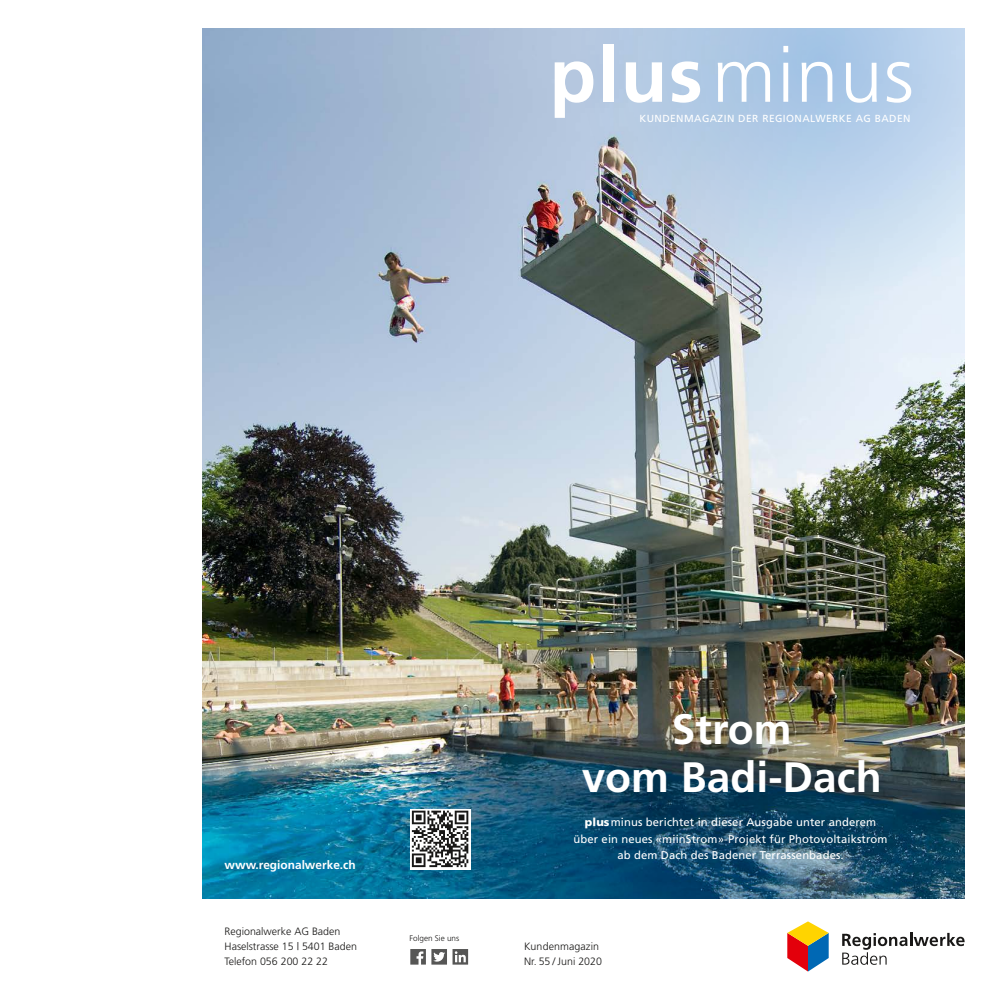
<style>
.page{position:relative;width:993px;height:993px;background:#fff}
.page>*{position:absolute;margin:0;border:0;box-sizing:border-box;transform-origin:0 0}
.t1{font:300 76.5px "Frutiger";letter-spacing:.02em;color:#fff}
.t2{font:700 42.5px/47.5px "Frutiger";color:#fff;text-align:center}
.t3{font:700 11.88px "Frutiger";color:#fff}
.t4{font:11.25px/16.2px "Frutiger";letter-spacing:.01em;color:#fff;text-align:center}
.t5{font:300 10.62px/15px "Frutiger";color:#181716}
.t6{font:10.25px "Frutiger";letter-spacing:.04em;color:#fff}
.t7{font:300 8.12px "Frutiger";color:#181716}
.s1{font-weight:700}
.s2{font-weight:900}
</style>
<div class="page">
<img style="left:202px;top:28px;width:762px;height:869px">
<svg style="left:579px;top:28px;width:385px;height:271px;background:#b2c6da"></svg>
<img style="left:448px;top:685px;width:516px;height:212px">
<svg style="left:787px;top:921px;width:41px;height:50px"></svg>
<svg style="left:842px;top:932px;width:122px;height:32px"></svg>
<img style="left:410px;top:808px;width:60px;height:60px">
<svg style="left:410px;top:949px;width:58px;height:15px"></svg>
<h1 class="t1" style="left:549px;top:32px;width:366px"><span class="s1">plus</span>minus</h1>
<p class="t6" style="left:639px;top:112px;width:272px">KUNDENMAGAZIN DER REGIONALWERKE AG BADEN</p>
<p class="t3" style="left:224px;top:857px;width:133px">www.regionalwerke.ch</p>
<p class="t5" style="left:224px;top:923px;width:134px">Regionalwerke AG Baden<br>Haselstrasse 15 | 5401 Baden<br>Telefon 056 200 22 22</p>
<p class="t7" style="left:409px;top:933px;width:51px">Folgen Sie uns</p>
<h2 class="t2" style="left:581px;top:705px;width:301px">Strom<br>vom Badi-Dach</h2>
<p class="t4" style="left:573px;top:814px;width:315px"><span class="s2">plus</span>minus berichtet in dieser Ausgabe unter anderem über ein neues «miinStrom»-Projekt für Photovoltaikstrom ab dem Dach des Badener Terrassenbades.</p>
<p class="t5" style="left:524px;top:938px;width:79px">Kundenmagazin<br>Nr. 55 / Juni 2020</p>
</div>
